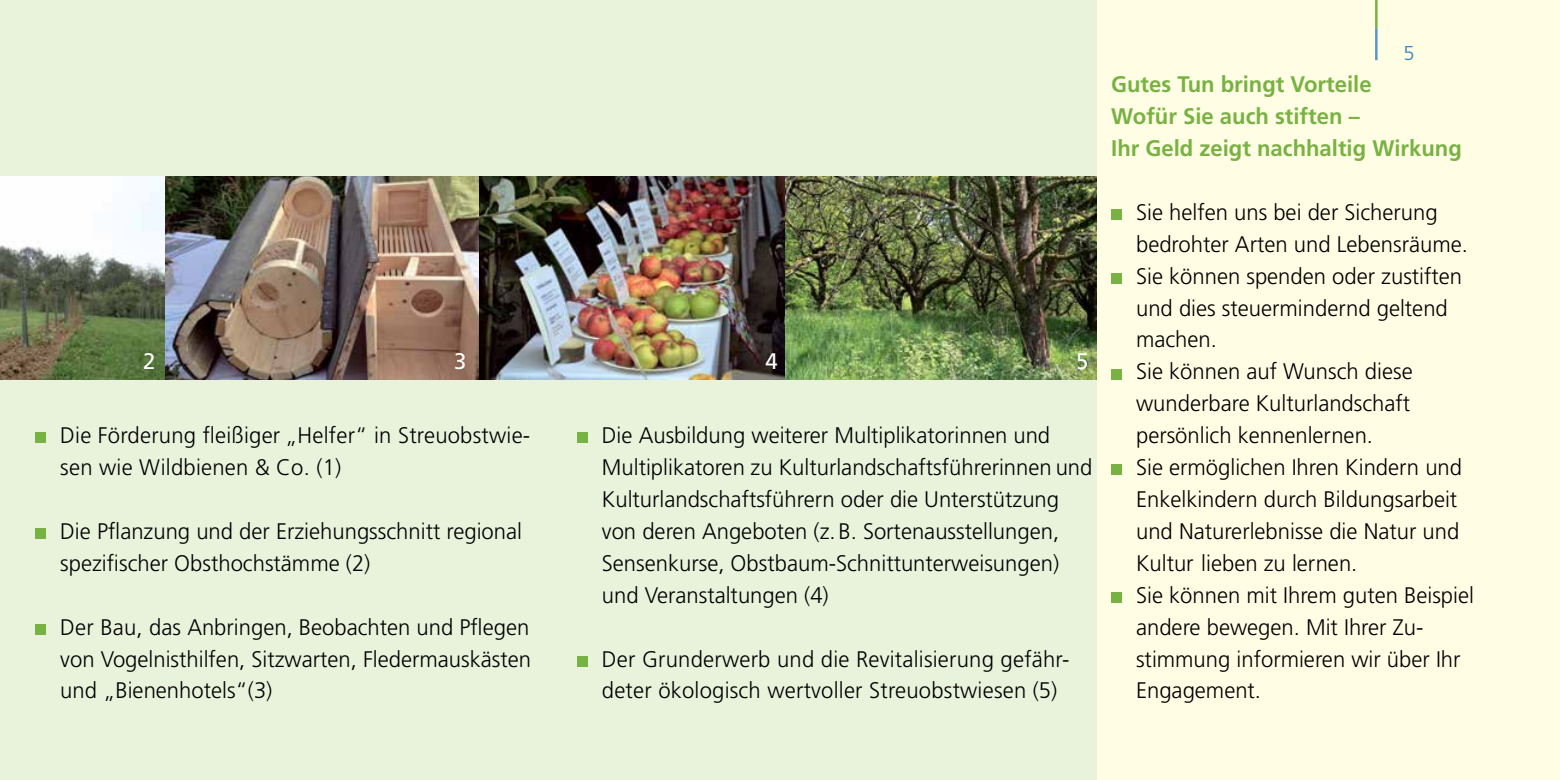
<style>
.page{position:relative;width:1560px;height:780px;background:#fff}
.page>*{position:absolute;margin:0;border:0;box-sizing:border-box;transform-origin:0 0}
.t1{font:300 22.5px/32px "Frutiger";color:#000}
.t2{font:700 22.5px/32px "Frutiger";color:#78b242}
.t3{font:22.5px "Frutiger";color:#fff}
.t4{font:300 20px "Frutiger";color:#3085be}
</style>
<div class="page">
<div style="left:0;top:0;width:1559px;height:780px;background:#e9f3dc"></div>
<div style="left:1097px;top:0;width:462px;height:780px;background:#fffde4"></div>
<img style="left:164px;top:176px;width:621px;height:203px">
<svg style="left:0;top:176px;width:164px;height:203px;background:#9fa593"></svg>
<img style="left:785px;top:176px;width:311px;height:203px">
<hr style="left:1374px;top:0;width:3px;height:28px;background:#78b242">
<hr style="left:1374px;top:28px;width:3px;height:32px;background:#5b96ca">
<div style="left:1111px;top:209px;width:10px;height:11px;background:#78b242"></div>
<div style="left:1111px;top:273px;width:10px;height:10px;background:#78b242"></div>
<div style="left:1111px;top:368px;width:10px;height:11px;background:#78b242"></div>
<div style="left:1111px;top:464px;width:10px;height:11px;background:#78b242"></div>
<div style="left:1111px;top:592px;width:10px;height:10px;background:#78b242"></div>
<div style="left:35px;top:432px;width:11px;height:11px;background:#78b242"></div>
<div style="left:35px;top:528px;width:11px;height:11px;background:#78b242"></div>
<div style="left:35px;top:624px;width:11px;height:10px;background:#78b242"></div>
<div style="left:577px;top:432px;width:10px;height:11px;background:#78b242"></div>
<div style="left:577px;top:655px;width:10px;height:11px;background:#78b242"></div>
<p class="t3" style="left:143px;top:347px;width:14px">2</p>
<p class="t3" style="left:454px;top:347px;width:14px">3</p>
<p class="t3" style="left:765px;top:347px;width:14px">4</p>
<p class="t3" style="left:1076px;top:347px;width:14px">5</p>
<p class="t1" style="left:60px;top:419px;width:471px">Die Förderung fleißiger „Helfer“ in Streuobstwie&shy;sen wie Wildbienen &amp; Co. (1)</p>
<p class="t1" style="left:60px;top:515px;width:463px">Die Pflanzung und der Erziehungsschnitt regional spezifischer Obsthochstämme (2)</p>
<p class="t1" style="left:60px;top:610px;width:472px;text-align:justify">Der Bau, das Anbringen, Beobachten und Pflegen von Vogelnisthilfen, Sitzwarten, Fledermauskästen und „Bienenhotels“(3)</p>
<p class="t1" style="left:602px;top:419px;width:492px">Die Ausbildung weiterer Multiplikatorinnen und Multiplikatoren zu Kulturlandschaftsführerinnen und Kulturlandschaftsführern oder die Unterstützung von deren Angeboten (z.B. Sortenausstellungen, Sensenkurse, Obstbaum-Schnittunterweisungen) und Veranstaltungen (4)</p>
<p class="t1" style="left:602px;top:642px;width:469px">Der Grunderwerb und die Revitalisierung gefähr&shy;deter ökologisch wertvoller Streuobstwiesen (5)</p>
<p class="t4" style="left:1403px;top:42px;width:13px">5</p>
<p class="t2" style="left:1111px;top:68px;width:352px">Gutes Tun bringt Vorteile<br>Wofür Sie auch stiften –<br>Ihr Geld zeigt nachhaltig Wirkung</p>
<p class="t1" style="left:1135px;top:196px;width:339px">Sie helfen uns bei der Sicherung bedrohter Arten und Lebensräume.<br>Sie können spenden oder zustiften und dies steuermindernd geltend machen.<br>Sie können auf Wunsch diese wunderbare Kulturlandschaft persönlich kennenlernen.<br>Sie ermöglichen Ihren Kindern und<br>Enkelkindern durch Bildungsarbeit und Naturerlebnisse die Natur und<br>Kultur lieben zu lernen.<br>Sie können mit Ihrem guten Beispiel andere bewegen. Mit Ihrer Zu&shy;stimmung informieren wir über Ihr<br>Engagement.</p>
</div>
